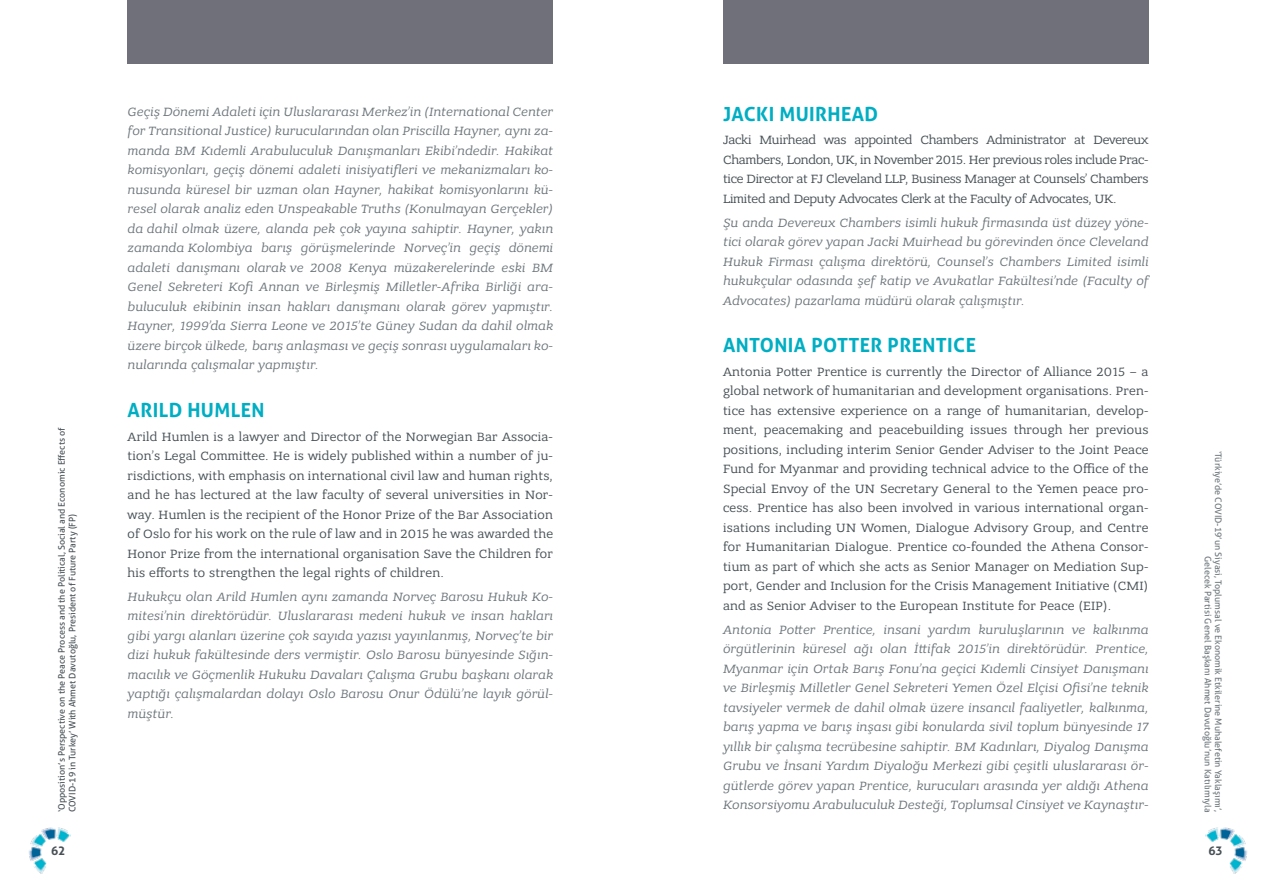
<style>
.page{position:relative;width:1276px;height:893px;background:#fff}
.page>*{position:absolute;margin:0;border:0;box-sizing:border-box;transform-origin:0 0}
.t1{font:700 19.5px "Aller";letter-spacing:.02em;color:#00aec3}
.t2{font:italic 12.75px/19.5px "Bandera Pro";letter-spacing:.02em;color:#6e777c;text-align:justify}
.t3{font:12.75px/19.5px "Bandera Pro";letter-spacing:.02em;color:#485156;text-align:justify}
.t4{font:700 12px "Aller";color:#485156}
.t5{font:9px/10.5px "Aller";color:#485156}
.t6{font:9px/10.5px "Aller";color:#6e777c;text-align:right}
</style>
<div class="page">
<img style="left:29px;top:827px;width:42px;height:47px">
<img style="left:1205px;top:827px;width:42px;height:47px">
<div style="left:128px;top:0;width:425px;height:64px;background:#6f707a"></div>
<div style="left:723px;top:0;width:425px;height:64px;background:#6f707a"></div>
<p class="t5" style="left:56px;top:812px;width:386px;rotate:-90deg">‘Opposition’s Perspective on the Peace Process and the Political, Social and Economic Effects of<br>COVID-19 in Turkey’ With Ahmet Davutoğlu, President of Future Party (FP)</p>
<p class="t2" style="left:128px;top:102px;width:427px">Geçiş Dönemi Adaleti için Uluslararası Merkez’in (International Center for Transitional Justice) kurucularından olan Priscilla Hayner, aynı za&shy;manda BM Kıdemli Arabuluculuk Danışmanları Ekibi’ndedir. Hakikat komisyonları, geçiş dönemi adaleti inisiyatifleri ve mekanizmaları ko&shy;nusunda küresel bir uzman olan Hayner, hakikat komisyonlarını kü&shy;resel olarak analiz eden Unspeakable Truths (Konulmayan Gerçekler) da dahil olmak üzere, alanda pek çok yayına sahiptir. Hayner, yakın zamanda Kolombiya barış görüşmelerinde Norveç’in geçiş dönemi adaleti danışmanı olarak ve 2008 Kenya müzakerelerinde eski BM Genel Sekreteri Kofi Annan ve Birleşmiş Milletler-Afrika Birliği ara&shy;buluculuk ekibinin insan hakları danışmanı olarak görev yapmıştır.<br>Hayner, 1999’da Sierra Leone ve 2015’te Güney Sudan da dahil olmak üzere birçok ülkede, barış anlaşması ve geçiş sonrası uygulamaları ko&shy;nularında çalışmalar yapmıştır.</p>
<h1 class="t1" style="left:128px;top:398px;width:138px">ARILD HUMLEN</h1>
<p class="t3" style="left:128px;top:427px;width:427px">Arild Humlen is a lawyer and Director of the Norwegian Bar Associa&shy;tion’s Legal Committee. He is widely published within a number of ju&shy;risdictions, with emphasis on international civil law and human rights, and he has lectured at the law faculty of several universities in Nor&shy;way. Humlen is the recipient of the Honor Prize of the Bar Association of Oslo for his work on the rule of law and in 2015 he was awarded the Honor Prize from the international organisation Save the Children for his efforts to strengthen the legal rights of children.</p>
<p class="t2" style="left:128px;top:587px;width:427px">Hukukçu olan Arild Humlen aynı zamanda Norveç Barosu Hukuk Ko&shy;mitesi’nin direktörüdür. Uluslararası medeni hukuk ve insan hakları gibi yargı alanları üzerine çok sayıda yazısı yayınlanmış, Norveç’te bir dizi hukuk fakültesinde ders vermiştir. Oslo Barosu bünyesinde Sığın&shy;macılık ve Göçmenlik Hukuku Davaları Çalışma Grubu başkanı olarak yaptığı çalışmalardan dolayı Oslo Barosu Onur Ödülü’ne layık görül&shy;müştür.</p>
<h1 class="t1" style="left:723px;top:102px;width:157px">JACKI MUIRHEAD</h1>
<p class="t3" style="left:723px;top:131px;width:427px">Jacki Muirhead was appointed Chambers Administrator at Devereux Chambers, London, UK, in November 2015. Her previous roles include Prac&shy;tice Director at FJ Cleveland LLP, Business Manager at Counsels’ Chambers Limited and Deputy Advocates Clerk at the Faculty of Advocates, UK.</p>
<p class="t2" style="left:723px;top:213px;width:427px">Şu anda Devereux Chambers isimli hukuk firmasında üst düzey yöne&shy;tici olarak görev yapan Jacki Muirhead bu görevinden önce Cleveland Hukuk Firması çalışma direktörü, Counsel’s Chambers Limited isimli hukukçular odasında şef katip ve Avukatlar Fakültesi’nde (Faculty of Advocates) pazarlama müdürü olarak çalışmıştır.</p>
<h1 class="t1" style="left:723px;top:333px;width:254px">ANTONIA POTTER PRENTICE</h1>
<p class="t3" style="left:723px;top:362px;width:427px">Antonia Potter Prentice is currently the Director of Alliance 2015 – a global network of humanitarian and development organisations. Pren&shy;tice has extensive experience on a range of humanitarian, develop&shy;ment, peacemaking and peacebuilding issues through her previous positions, including interim Senior Gender Adviser to the Joint Peace Fund for Myanmar and providing technical advice to the Office of the Special Envoy of the UN Secretary General to the Yemen peace pro&shy;cess. Prentice has also been involved in various international organ&shy;isations including UN Women, Dialogue Advisory Group, and Centre for Humanitarian Dialogue. Prentice co-founded the Athena Consor&shy;tium as part of which she acts as Senior Manager on Mediation Sup&shy;port, Gender and Inclusion for the Crisis Management Initiative (CMI) and as Senior Adviser to the European Institute for Peace (EIP).</p>
<p class="t2" style="left:723px;top:620px;width:427px">Antonia Potter Prentice, insani yardım kuruluşlarının ve kalkınma örgütlerinin küresel ağı olan İttifak 2015’in direktörüdür. Prentice, Myanmar için Ortak Barış Fonu’na geçici Kıdemli Cinsiyet Danışmanı ve Birleşmiş Milletler Genel Sekreteri Yemen Özel Elçisi Ofisi’ne teknik tavsiyeler vermek de dahil olmak üzere insancıl faaliyetler, kalkınma, barış yapma ve barış inşası gibi konularda sivil toplum bünyesinde 17 yıllık bir çalışma tecrübesine sahiptir. BM Kadınları, Diyalog Danışma Grubu ve İnsani Yardım Diyaloğu Merkezi gibi çeşitli uluslararası ör&shy;gütlerde görev yapan Prentice, kurucuları arasında yer aldığı Athena Konsorsiyomu Arabuluculuk Desteği, Toplumsal Cinsiyet ve Kaynaştır-</p>
<p class="t6" style="left:1223px;top:451px;width:363px;rotate:90deg">‘Türkiye’de COVID-19’un Siyasi, Toplumsal ve Ekonomik Etkilerine Muhalefetin Yaklaşımı’,<br>Gelecek Partisi Genel Başkanı Ahmet Davutoğlu’nun Katılımıyla</p>
<p class="t4" style="left:51px;top:843px;width:16px">62</p>
<p class="t4" style="left:1208px;top:843px;width:16px">63</p>
</div>
